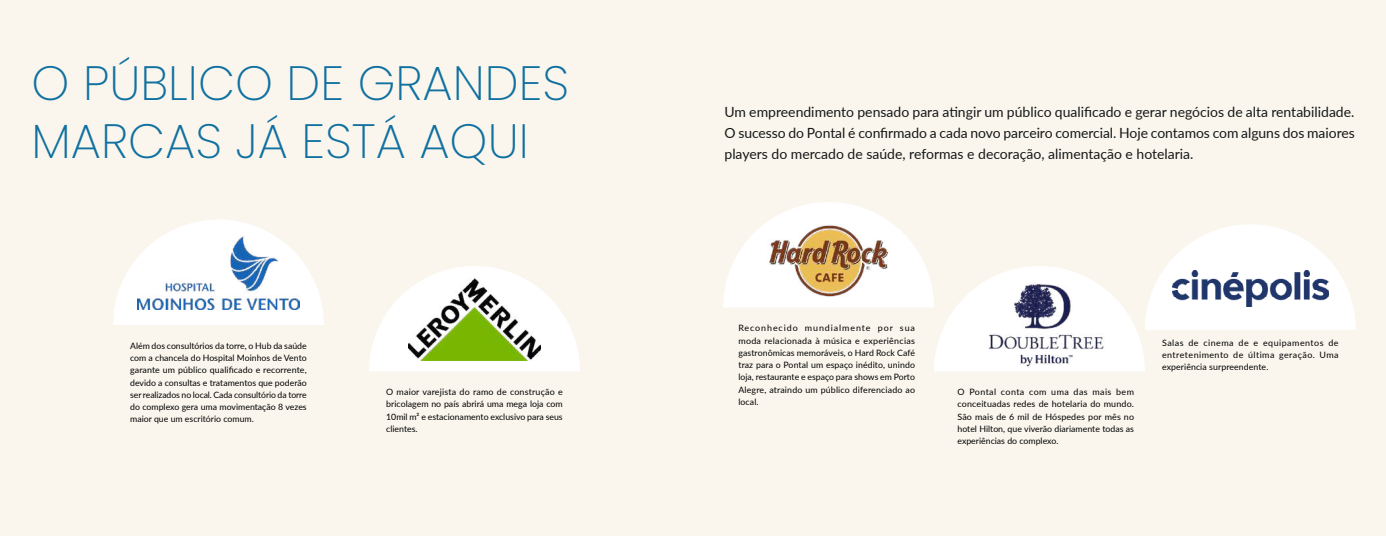
<style>
.page{position:relative;width:1386px;height:536px;background:#faf6ed}
.page>*{position:absolute;margin:0;border:0;box-sizing:border-box;transform-origin:0 0}
.t1{font:200 48.12px/57.8px "Poppins";color:#1070a0}
.t2{font:14px/21px "Lato";color:#151718;text-align:justify}
.t3{font:8.75px/12.2px "Lato";color:#000;text-align:justify}
</style>
<div class="page">
<svg style="left:723px;top:202px;width:633px;height:169px"></svg>
<img style="left:1172px;top:270px;width:157px;height:36px">
<img style="left:980px;top:282px;width:131px;height:86px">
<svg style="left:369px;top:266px;width:211px;height:105px"></svg>
<img style="left:409px;top:278px;width:131px;height:82px">
<svg style="left:113px;top:220px;width:211px;height:105px"></svg>
<img style="left:138px;top:236px;width:161px;height:73px">
<img style="left:762px;top:219px;width:133px;height:83px">
<h1 class="t1" style="left:32px;top:55px;width:539px">O PÚBLICO DE GRANDES<br>MARCAS JÁ ESTÁ AQUI</h1>
<p class="t2" style="left:724px;top:101px;width:632px">Um empreendimento pensado para atingir um público qualificado e gerar negócios de alta rentabilidade.<br>O sucesso do Pontal é confirmado a cada novo parceiro comercial. Hoje contamos com alguns dos maiores players do mercado de saúde, reformas e decoração, alimentação e hotelaria.</p>
<p class="t3" style="left:738px;top:321px;width:178px">Reconhecido mundialmente por sua moda relacionada à música e experiências gastronômicas memoráveis, o Hard Rock Café traz para o Pontal um espaço inédito, unindo loja, restaurante e espaço para shows em Porto Alegre, atraindo um público diferenciado ao local.</p>
<p class="t3" style="left:130px;top:339px;width:178px">Além dos consultórios da torre, o Hub da saúde com a chancela do Hospital Moinhos de Vento garante um público qualificado e recorrente, devido a consultas e tratamentos que poderão ser realizados no local. Cada consultório da torre do complexo gera uma movimentação 8 vezes maior que um escritório comum.</p>
<p class="t3" style="left:1162px;top:336px;width:178px">Salas de cinema de e equipamentos de entretenimento de última geração. Uma experiência surpreendente.</p>
<p class="t3" style="left:386px;top:385px;width:178px">O maior varejista do ramo de construção e bricolagem no país abrirá uma mega loja com 10mil m² e estacionamento exclusivo para seus clientes.</p>
<p class="t3" style="left:957px;top:385px;width:178px">O Pontal conta com uma das mais bem conceituadas redes de hotelaria do mundo.<br>São mais de 6 mil de Hóspedes por mês no hotel Hilton, que viverão diariamente todas as experiências do complexo.</p>
</div>
